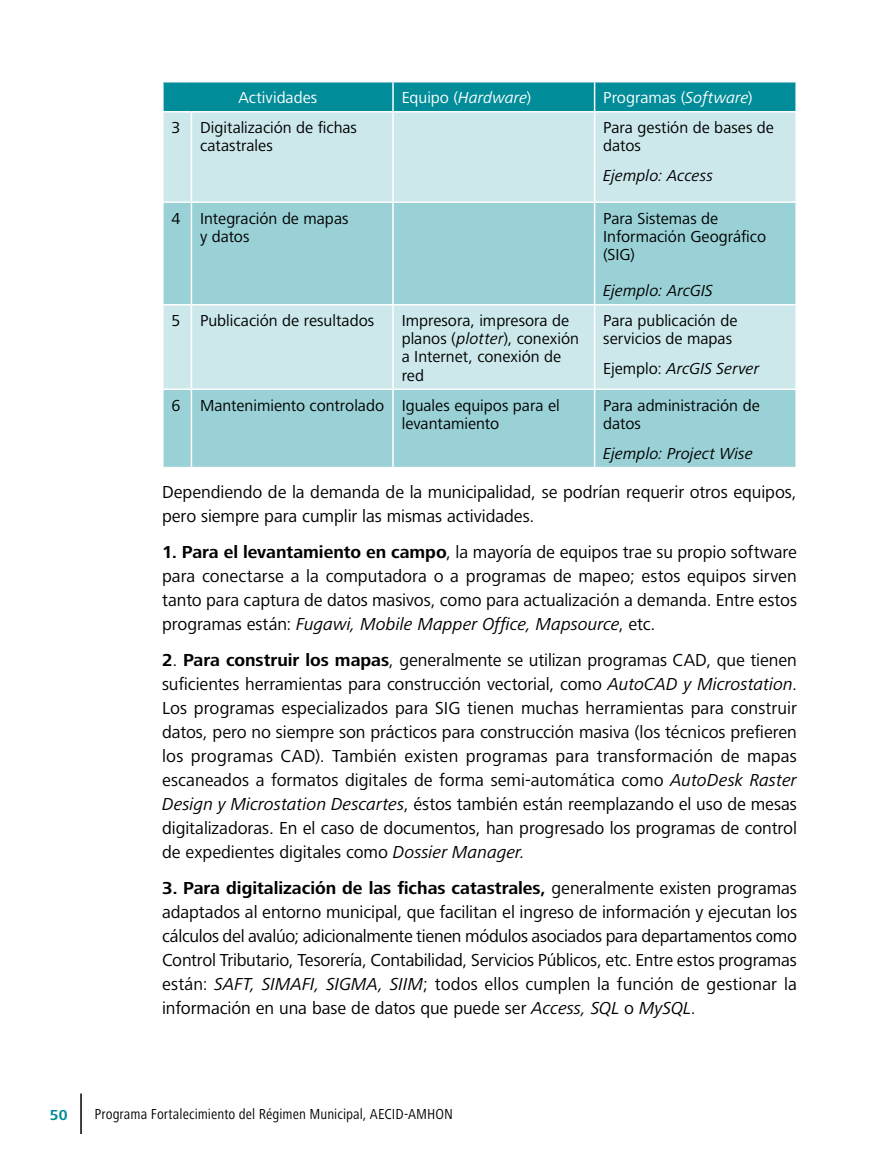
<style>
.page{position:relative;width:878px;height:1161px;background:#fff}
.page>*{position:absolute;margin:0;border:0;box-sizing:border-box;transform-origin:0 0}
.t1{font:18px/24px "Frutiger Next LT";letter-spacing:-.005em;color:#000;text-align:justify}
.t2{font:16.5px/18.1px "Frutiger Next LT";color:#000}
.t3{font:italic 16.5px "Frutiger Next LT";color:#000}
.t4{font:16.5px "Frutiger Next LT";color:#fff}
.t5{font:condensed 15px "Frutiger Next LT";color:#000}
.t6{font:700 15px "Frutiger Next LT";color:#008c99}
.s1{font-style:italic}
.s2{font-style:normal}
.s3{font-weight:700}
</style>
<div class="page">
<hr style="left:80px;top:1094px;width:2px;height:40px;background:#000">
<div style="left:164px;top:113px;width:631px;height:88px;background:#cce8eb"></div>
<svg style="left:164px;top:203px;width:631px;height:264px;background:#a9d8dc"></svg>
<svg style="left:162px;top:81px;width:634px;height:30px;background:#0e929e"></svg>
<hr style="left:191px;top:113px;width:1px;height:88px;background:#fff">
<hr style="left:392px;top:113px;width:2px;height:88px;background:#fff">
<hr style="left:594px;top:113px;width:1px;height:88px;background:#fff">
<hr style="left:191px;top:203px;width:1px;height:101px;background:#fff">
<hr style="left:392px;top:203px;width:2px;height:101px;background:#fff">
<hr style="left:594px;top:203px;width:1px;height:101px;background:#fff">
<hr style="left:162px;top:304px;width:29px;height:2px;background:#fff">
<hr style="left:191px;top:304px;width:202px;height:2px;background:#fff">
<hr style="left:191px;top:306px;width:1px;height:82px;background:#fff">
<hr style="left:393px;top:304px;width:201px;height:2px;background:#fff">
<hr style="left:392px;top:306px;width:2px;height:82px;background:#fff">
<hr style="left:594px;top:304px;width:203px;height:2px;background:#fff">
<hr style="left:594px;top:306px;width:1px;height:82px;background:#fff">
<hr style="left:162px;top:388px;width:29px;height:2px;background:#fff">
<hr style="left:191px;top:388px;width:202px;height:2px;background:#fff">
<hr style="left:191px;top:390px;width:1px;height:77px;background:#fff">
<hr style="left:393px;top:388px;width:201px;height:2px;background:#fff">
<hr style="left:392px;top:390px;width:2px;height:77px;background:#fff">
<hr style="left:594px;top:388px;width:203px;height:2px;background:#fff">
<hr style="left:594px;top:390px;width:1px;height:77px;background:#fff">
<p class="t4" style="left:238px;top:89px;width:80px">Actividades</p>
<p class="t4" style="left:401px;top:89px;width:131px">Equipo (<span class="s1">Hardware</span>)</p>
<p class="t4" style="left:603px;top:89px;width:151px">Programas (<span class="s1">Software</span>)</p>
<p class="t2" style="left:200px;top:119px;width:158px;text-indent:-29px">3 Digitalización de fichas catastrales</p>
<p class="t2" style="left:603px;top:119px;width:172px">Para gestión de bases de datos</p>
<p class="t3" style="left:603px;top:167px;width:111px">Ejemplo: Access</p>
<p class="t2" style="left:200px;top:209px;width:150px;text-indent:-29px">4 Integración de mapas y datos</p>
<p class="t2" style="left:603px;top:209px;width:164px">Para Sistemas de<br>Información Geográfico (SIG)</p>
<p class="t3" style="left:603px;top:282px;width:111px">Ejemplo: ArcGIS</p>
<p class="t2" style="left:171px;top:312px;width:204px">5 Publicación de resultados</p>
<p class="t2" style="left:401px;top:312px;width:179px">Impresora, impresora de planos (<span class="s1">plotter</span>), conexión a Internet, conexión de red</p>
<p class="t2" style="left:603px;top:312px;width:136px">Para publicación de servicios de mapas</p>
<p class="t3" style="left:603px;top:360px;width:157px"><span class="s2">Ejemplo:</span> ArcGIS Server</p>
<p class="t2" style="left:401px;top:396px;width:159px;text-indent:-230px">6 Mantenimiento controlado Iguales equipos para el levantamiento</p>
<p class="t2" style="left:603px;top:396px;width:158px">Para administración de datos</p>
<p class="t3" style="left:603px;top:444px;width:151px">Ejemplo: Project Wise</p>
<p class="t1" style="left:162px;top:480px;width:636px">Dependiendo de la demanda de la municipalidad, se podrían requerir otros equipos, pero siempre para cumplir las mismas actividades.</p>
<p class="t1" style="left:162px;top:540px;width:636px"><span class="s3">1. Para el levantamiento en campo</span>, la mayoría de equipos trae su propio software para conectarse a la computadora o a programas de mapeo; estos equipos sirven tanto para captura de datos masivos, como para actualización a demanda. Entre estos programas están: <span class="s1">Fugawi, Mobile Mapper Office, Mapsource</span>, etc.</p>
<p class="t1" style="left:162px;top:648px;width:636px"><span class="s3">2</span>. <span class="s3">Para construir los mapas</span>, generalmente se utilizan programas CAD, que tienen suficientes herramientas para construcción vectorial, como <span class="s1">AutoCAD y Microstation</span>.<br>Los programas especializados para SIG tienen muchas herramientas para construir datos, pero no siempre son prácticos para construcción masiva (los técnicos prefieren los programas CAD). También existen programas para transformación de mapas escaneados a formatos digitales de forma semi-automática como <span class="s1">AutoDesk Raster Design y Microstation Descartes</span>, éstos también están reemplazando el uso de mesas digitalizadoras. En el caso de documentos, han progresado los programas de control de expedientes digitales como <span class="s1">Dossier Manager.</span></p>
<p class="t1" style="left:162px;top:876px;width:636px"><span class="s3">3. Para digitalización de las fichas catastrales,</span> generalmente existen programas adaptados al entorno municipal, que facilitan el ingreso de información y ejecutan los cálculos del avalúo; adicionalmente tienen módulos asociados para departamentos como Control Tributario, Tesorería, Contabilidad, Servicios Públicos, etc. Entre estos programas están: <span class="s1">SAFT, SIMAFI, SIGMA, SIIM</span>; todos ellos cumplen la función de gestionar la información en una base de datos que puede ser <span class="s1">Access, SQL</span> o <span class="s1">MySQL</span>.</p>
<p class="t6" style="left:50px;top:1106px;width:19px">50</p>
<p class="t5" style="left:94px;top:1106px;width:360px">Programa Fortalecimiento del Régimen Municipal, AECID-AMHON</p>
</div>
